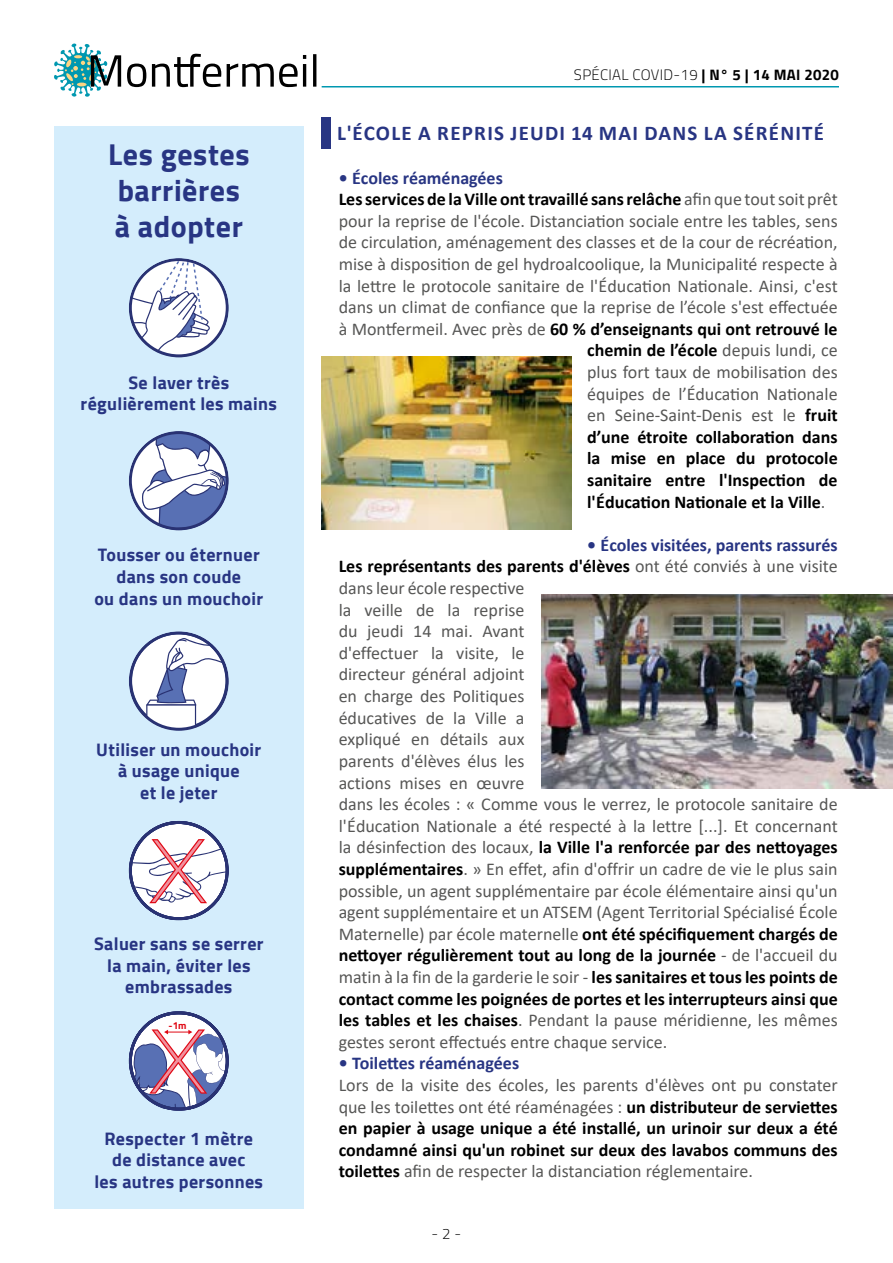
<style>
.page{position:relative;width:893px;height:1263px;background:#fff}
.page>*{position:absolute;margin:0;border:0;box-sizing:border-box;transform-origin:0 0}
.t1{font:700 30px/36px "Cairo";letter-spacing:.02em;color:#283583}
.t2{font:700 21px "Calibri";letter-spacing:.06em;color:#283583}
.t3{font:18px/21.6px "Calibri";color:#575756}
.t4{font:700 18px/21.6px "Calibri";color:#000;text-align:justify}
.t5{font:700 18px/21.6px "Cairo";letter-spacing:.02em;color:#283583;text-align:center}
.t6{font:700 18px "Calibri";color:#283583}
.t7{font:300 15px "Cairo";letter-spacing:.02em;color:#000}
.t8{font:700 9.9px "Cairo";color:#e00814}
.s1{font-weight:700}
.s2{font-weight:400;color:#575756}
.s3{font-weight:700;color:#000}
.s4{font-weight:700;color:#283583}
</style>
<div class="page">
<svg style="left:152px;top:54px;width:164px;height:33px"></svg>
<svg style="left:54px;top:43px;width:92px;height:54px"></svg>
<hr style="left:322px;top:86px;width:517px;height:1px;background:#0098b0">
<div style="left:322px;top:117px;width:9px;height:32px;background:#283583"></div>
<div style="left:54px;top:126px;width:250px;height:1083px;background:#d4edfc"></div>
<svg style="left:129px;top:258px;width:100px;height:99px"></svg>
<svg style="left:129px;top:431px;width:100px;height:99px"></svg>
<svg style="left:129px;top:631px;width:100px;height:100px"></svg>
<svg style="left:129px;top:821px;width:100px;height:99px"></svg>
<svg style="left:129px;top:1011px;width:100px;height:100px"></svg>
<img style="left:541px;top:594px;width:352px;height:194px">
<img style="left:322px;top:356px;width:249px;height:173px">
<h1 class="t1" style="left:108px;top:137px;width:143px">Les gestes barrières à adopter</h1>
<p class="t5" style="left:81px;top:372px;width:198px">Se laver très régulièrement les mains</p>
<p class="t5" style="left:94px;top:544px;width:170px">Tousser ou éternuer dans son coude<br>ou dans un mouchoir</p>
<p class="t5" style="left:96px;top:739px;width:167px">Utiliser un mouchoir à usage unique<br>et le jeter</p>
<p class="t5" style="left:94px;top:933px;width:171px">Saluer sans se serrer la main, éviter les embrassades</p>
<p class="t8" style="left:169px;top:1020px;width:20px">-1m</p>
<p class="t5" style="left:95px;top:1128px;width:170px">Respecter 1 mètre de distance avec<br>les autres personnes</p>
<p class="t7" style="left:574px;top:62px;width:266px">SPÉCIAL COVID-19 <span class="s1">| N° 5 | 14 MAI 2020</span></p>
<p class="t2" style="left:337px;top:119px;width:488px">L'ÉCOLE A REPRIS JEUDI 14 MAI DANS LA SÉRÉNITÉ</p>
<p class="t6" style="left:339px;top:165px;width:166px">• Écoles réaménagées</p>
<p class="t4" style="left:339px;top:188px;width:500px">Les services de la Ville ont travaillé sans relâche <span class="s2">afin que tout soit prêt</span></p>
<p class="t3" style="left:339px;top:210px;width:500px">pour la reprise de l'école. Distanciation sociale entre les tables, sens</p>
<p class="t3" style="left:339px;top:231px;width:500px">de circulation, aménagement des classes et de la cour de récréation,</p>
<p class="t3" style="left:339px;top:253px;width:500px">mise à disposition de gel hydroalcoolique, la Municipalité respecte à</p>
<p class="t3" style="left:339px;top:274px;width:500px">la lettre le protocole sanitaire de l'Éducation Nationale. Ainsi, c'est</p>
<p class="t3" style="left:339px;top:296px;width:500px">dans un climat de confiance que la reprise de l’école s'est effectuée</p>
<p class="t4" style="left:339px;top:318px;width:500px"><span class="s2">à Montfermeil. Avec près de</span> 60 % d’enseignants qui ont retrouvé le</p>
<p class="t4" style="left:587px;top:339px;width:252px">chemin de l’école <span class="s2">depuis lundi, ce</span></p>
<p class="t3" style="left:587px;top:361px;width:252px">plus fort taux de mobilisation des</p>
<p class="t3" style="left:587px;top:382px;width:252px">équipes de l’Éducation Nationale</p>
<p class="t3" style="left:587px;top:404px;width:252px">en Seine-Saint-Denis est le <span class="s3">fruit</span></p>
<p class="t4" style="left:587px;top:426px;width:252px">d’une étroite collaboration dans</p>
<p class="t4" style="left:587px;top:447px;width:252px">la mise en place du protocole</p>
<p class="t4" style="left:587px;top:469px;width:252px">sanitaire entre l'Inspection de</p>
<p class="t4" style="left:587px;top:491px;width:240px">l'Éducation Nationale et la Ville<span class="s2">.</span></p>
<p class="t3" style="left:339px;top:534px;width:500px;text-indent:248px"><span class="s4">• Écoles visitées, parents rassurés </span><span class="s3">Les représentants des parents d'élèves</span> ont été conviés à une visite dans leur école respective<br>la veille de la reprise<br>du jeudi 14 mai. Avant<br>d'effectuer la visite, le<br>directeur général adjoint<br>en charge des Politiques<br>éducatives de la Ville a<br>expliqué en détails aux<br>parents d'élèves élus les<br>actions mises en œuvre<br>dans les écoles : « Comme vous le verrez, le protocole sanitaire de l'Éducation Nationale a été respecté à la lettre [...]. Et concernant la désinfection des locaux, <span class="s3">la Ville l'a renforcée par des nettoyages supplémentaires</span>. » En effet, afin d'offrir un cadre de vie le plus sain possible, un agent supplémentaire par école élémentaire ainsi qu'un agent supplémentaire et un ATSEM (Agent Territorial Spécialisé École Maternelle) par école maternelle <span class="s3">ont été spécifiquement chargés de nettoyer régulièrement tout au long de la journée</span> - de l'accueil du matin à la fin de la garderie le soir - <span class="s3">les sanitaires et tous les points de contact comme les poignées de portes et les interrupteurs ainsi que les tables et les chaises</span>. Pendant la pause méridienne, les mêmes gestes seront effectués entre chaque service.</p>
<p class="t6" style="left:339px;top:1050px;width:182px">• Toilettes réaménagées</p>
<p class="t4" style="left:339px;top:1074px;width:501px"><span class="s2">Lors de la visite des écoles, les parents d'élèves ont pu constater que les toilettes ont été réaménagées :</span> un distributeur de serviettes en papier à usage unique a été installé, un urinoir sur deux a été condamné ainsi qu'un robinet sur deux des lavabos communs des toilettes <span class="s2">afin de respecter la distanciation réglementaire.</span></p>
<p class="t7" style="left:432px;top:1222px;width:31px">- 2 -</p>
</div>
